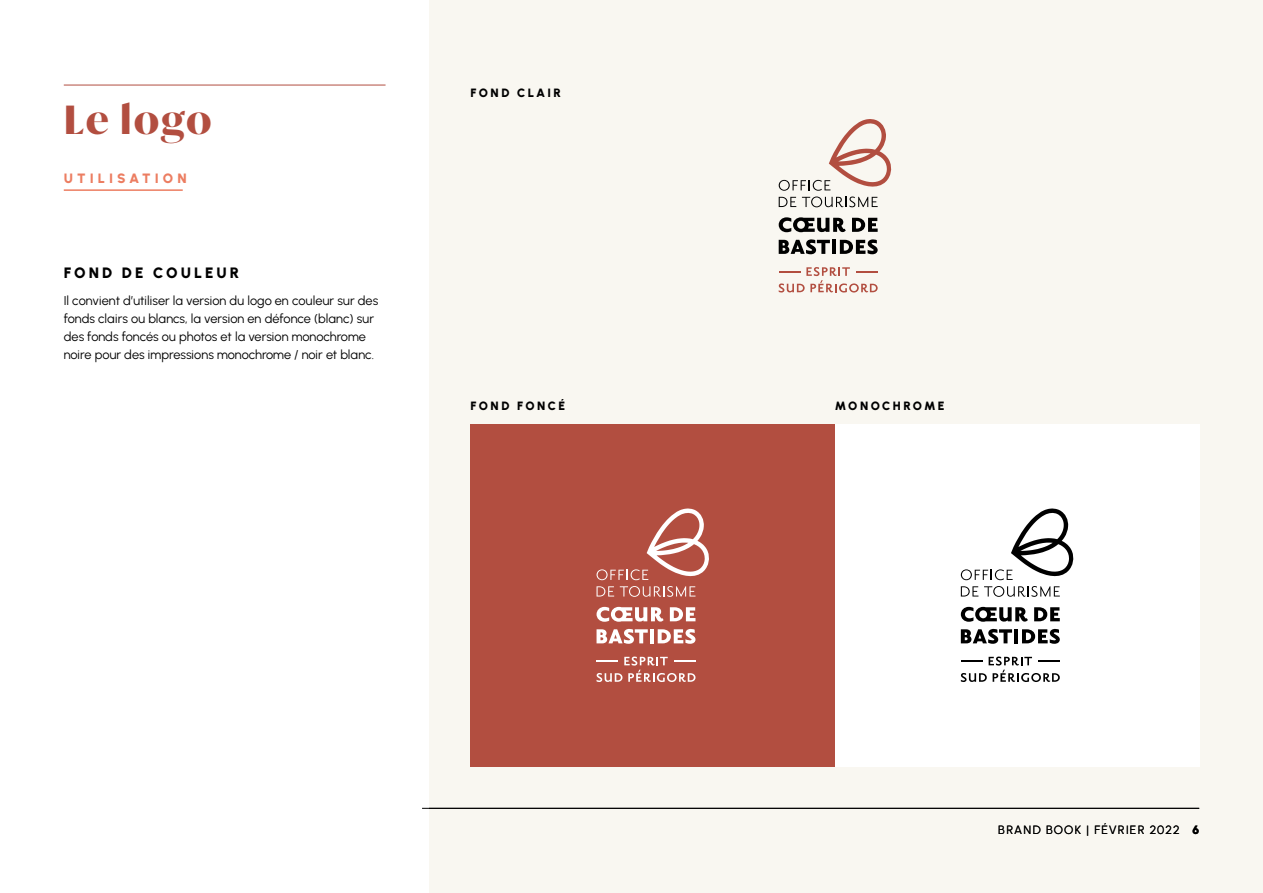
<style>
.page{position:relative;width:1263px;height:893px;background:#f9f7f1}
.page>*{position:absolute;margin:0;border:0;box-sizing:border-box;transform-origin:0 0}
.t1{font:700 39px "Ivy Mode";letter-spacing:.045em;color:#b24e40}
.t2{font:900 15px "Urbanist";letter-spacing:.2em;color:#000}
.t3{font:900 13.5px "Urbanist";letter-spacing:.3em;color:#ec7d61}
.t4{font:12.75px/18px "Urbanist";letter-spacing:-.005em;color:#000}
.t5{font:900 12px "Urbanist";letter-spacing:.2em;color:#000}
.t6{font:12px "Urbanist";letter-spacing:.105em;color:#000}
.s1{font-weight:900}
</style>
<div class="page">
<div style="left:471px;top:424px;width:364px;height:343px;background:#b24e40"></div>
<div style="left:835px;top:424px;width:364px;height:343px;background:#fff"></div>
<div style="left:0;top:0;width:428px;height:893px;background:#fff"></div>
<hr style="left:422px;top:808px;width:777px;height:1px;background:#000">
<svg style="left:779px;top:267px;width:99px;height:26px"></svg>
<svg style="left:779px;top:119px;width:113px;height:88px"></svg>
<svg style="left:779px;top:239px;width:51px;height:15px"></svg>
<hr style="left:832px;top:240px;width:4px;height:14px;background:#000">
<svg style="left:840px;top:239px;width:38px;height:15px"></svg>
<svg style="left:779px;top:217px;width:67px;height:15px"></svg>
<svg style="left:852px;top:218px;width:26px;height:14px"></svg>
<svg style="left:596px;top:586px;width:18px;height:10px"></svg>
<svg style="left:620px;top:586px;width:75px;height:11px"></svg>
<svg style="left:596px;top:656px;width:99px;height:26px"></svg>
<svg style="left:596px;top:508px;width:113px;height:72px"></svg>
<svg style="left:596px;top:629px;width:52px;height:15px"></svg>
<hr style="left:650px;top:629px;width:4px;height:14px;background:#fff">
<svg style="left:658px;top:629px;width:37px;height:15px"></svg>
<svg style="left:596px;top:607px;width:68px;height:15px"></svg>
<svg style="left:670px;top:607px;width:25px;height:14px"></svg>
<svg style="left:961px;top:586px;width:17px;height:10px"></svg>
<svg style="left:984px;top:586px;width:76px;height:11px"></svg>
<svg style="left:961px;top:656px;width:99px;height:26px"></svg>
<svg style="left:961px;top:508px;width:113px;height:72px"></svg>
<svg style="left:961px;top:629px;width:51px;height:15px"></svg>
<hr style="left:1014px;top:629px;width:4px;height:14px;background:#000">
<svg style="left:1022px;top:629px;width:38px;height:15px"></svg>
<svg style="left:961px;top:607px;width:67px;height:15px"></svg>
<svg style="left:1034px;top:607px;width:26px;height:14px"></svg>
<hr style="left:64px;top:189px;width:119px;height:2px;background:#ec7d61">
<hr style="left:64px;top:85px;width:322px;height:1px;background:#b24e40">
<h1 class="t1" style="left:64px;top:93px;width:149px">Le logo</h1>
<p class="t3" style="left:64px;top:170px;width:124px">UTILISATION</p>
<p class="t2" style="left:64px;top:264px;width:177px">FOND DE COULEUR</p>
<p class="t4" style="left:64px;top:291px;width:316px">Il convient d’utiliser la version du logo en couleur sur des fonds clairs ou blancs, la version en défonce (blanc) sur des fonds foncés ou photos et la version monochrome noire pour des impressions monochrome / noir et blanc.</p>
<p class="t5" style="left:471px;top:85px;width:92px">FOND CLAIR</p>
<p class="t5" style="left:471px;top:398px;width:96px">FOND FONCÉ</p>
<p class="t5" style="left:835px;top:398px;width:111px">MONOCHROME</p>
<p class="t6" style="left:998px;top:823px;width:202px">BRAND BOOK | FÉVRIER 2022 <span class="s1">6</span></p>
</div>
